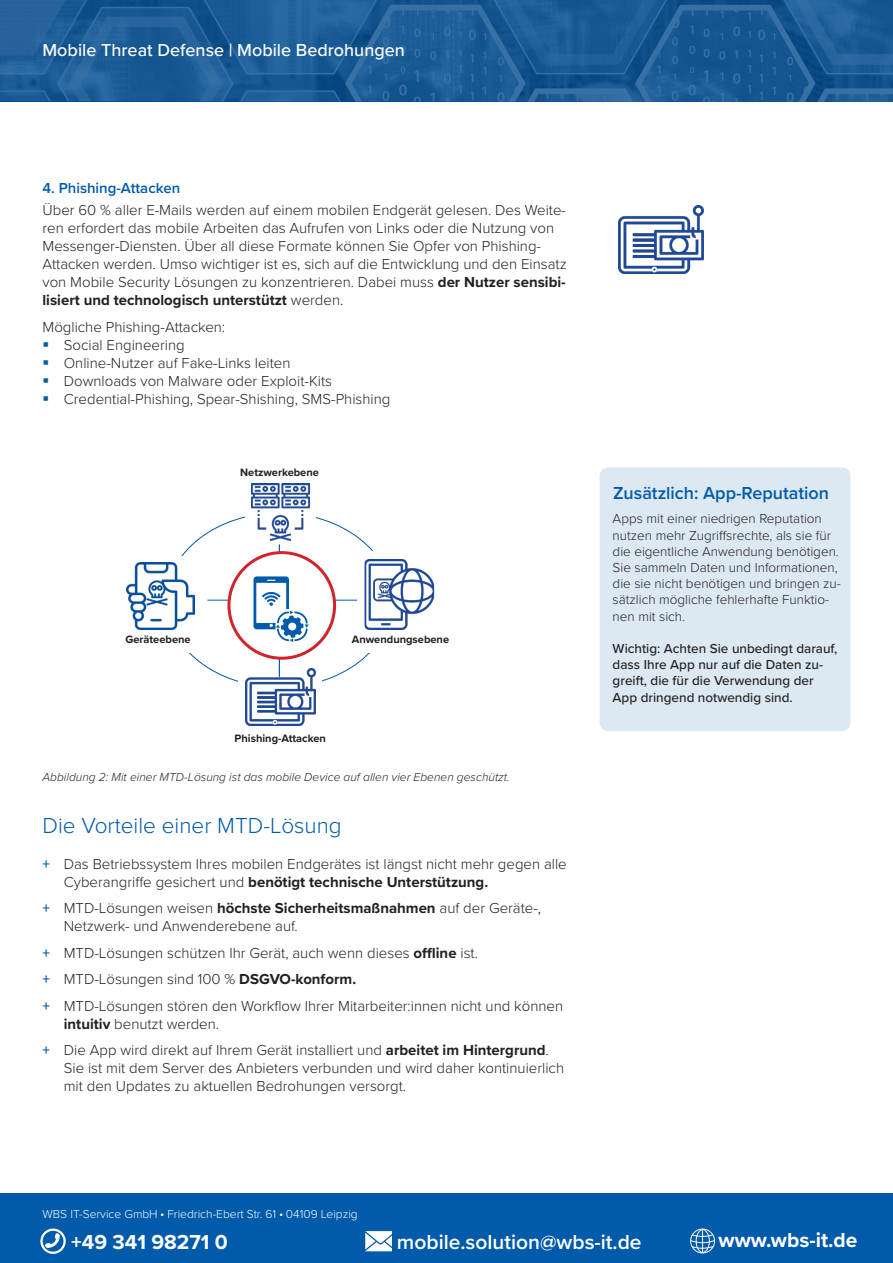
<style>
.page{position:relative;width:893px;height:1263px;background:#fff}
.page>*{position:absolute;margin:0;border:0;box-sizing:border-box;transform-origin:0 0}
._2_Unterüberschrift_-_Titel_12-20pt{font:300 22.5px "Proxima Nova";color:#015aaa}
.t1{font:700 21px "Proxima Nova";color:#fff}
.t2{font:600 21px "Proxima Nova";color:#fff}
.Headertext_2_Seite{font:500 18px "Proxima Nova";color:#fff}
._3_Überschrift_Absatz_Text{font:600 18px "Proxima Nova";color:#015aaa}
.Fließtext{font:300 15px/18px "Proxima Nova";color:#231f20}
.Überschrift_rechts_blau_10pt{font:600 15px "Proxima Nova";color:#015aaa}
.Fließtext-2{font:300 13.5px/16.2px "Proxima Nova";color:#231f20}
.Fließtext-3{font:500 13.5px/16.2px "Proxima Nova";color:#231f20}
.Fließtext-4{font:italic 300 12px "Proxima Nova";color:#231f20}
.t3{font:300 12px "Proxima Nova";color:#fff}
.Fließtext-5{font:700 11.1px "Proxima Nova";color:#231f20}
.s1{font-weight:700}
.s2{font-weight:600;color:#015aaa}
</style>
<div class="page">
<img style="left:0;top:0;width:893px;height:102px">
<img style="left:619px;top:205px;width:85px;height:69px">
<div style="left:600px;top:467px;width:250px;height:264px;background:#dce9f3;border-radius:9px"></div>
<img style="left:366px;top:559px;width:67px;height:70px">
<div style="left:364px;top:551px;width:71px;height:102px;border:1px solid #fff"></div>
<img style="left:126px;top:562px;width:69px;height:68px">
<img style="left:251px;top:484px;width:59px;height:57px">
<img style="left:245px;top:669px;width:71px;height:57px">
<hr style="left:207px;top:600px;width:33px;height:1px;background:#015aaa">
<hr style="left:324px;top:600px;width:33px;height:1px;background:#015aaa">
<svg style="left:278px;top:544px;width:2px;height:7px"></svg>
<div style="left:229px;top:553px;width:106px;height:105px;background:#fff;border-radius:50%"></div>
<div style="left:227px;top:551px;width:109px;height:109px;border:3px solid #d1232a;border-radius:50%"></div>
<svg style="left:253px;top:576px;width:56px;height:101px"></svg>
<div style="left:0;top:1194px;width:893px;height:69px;background:#015aaa"></div>
<svg style="left:690px;top:1228px;width:25px;height:25px"></svg>
<svg style="left:45px;top:1233px;width:15px;height:15px"></svg>
<div style="left:40px;top:1228px;width:26px;height:26px;border:2px solid #fff;border-radius:50%"></div>
<svg style="left:365px;top:1231px;width:27px;height:20px"></svg>
<p class="Headertext_2_Seite" style="left:43px;top:36px;width:364px">Mobile Threat Defense | Mobile Bedrohungen</p>
<p class="Überschrift_rechts_blau_10pt" style="left:43px;top:176px;width:139px">4. Phishing-Attacken</p>
<p class="Fließtext" style="left:43px;top:200px;width:526px">Über 60 % aller E-Mails werden auf einem mobilen Endgerät gelesen. Des Weite&shy;ren erfordert das mobile Arbeiten das Aufrufen von Links oder die Nutzung von Messenger-Diensten. Über all diese Formate können Sie Opfer von Phishing-Attacken werden. Umso wichtiger ist es, sich auf die Entwicklung und den Einsatz von Mobile Security Lösungen zu konzentrieren. Dabei muss <span class="s1">der Nutzer sensibi&shy;lisiert und technologisch unterstützt</span> werden.</p>
<p class="Fließtext" style="left:43px;top:317px;width:184px">Mögliche Phishing-Attacken:</p>
<p class="Fließtext" style="left:64px;top:335px;width:122px">Social Engineering</p>
<p class="Fließtext" style="left:64px;top:353px;width:228px">Online-Nutzer auf Fake-Links leiten</p>
<p class="Fließtext" style="left:64px;top:371px;width:270px">Downloads von Malware oder Exploit-Kits</p>
<p class="Fließtext" style="left:64px;top:389px;width:328px">Credential-Phishing, Spear-Shishing, SMS-Phishing</p>
<p class="Fließtext-5" style="left:240px;top:464px;width:80px">Netzwerkebene</p>
<p class="Fließtext-5" style="left:125px;top:631px;width:67px">Geräteebene</p>
<p class="Fließtext-5" style="left:352px;top:631px;width:99px">Anwendungsebene</p>
<p class="Fließtext-5" style="left:235px;top:730px;width:93px">Phishing-Attacken</p>
<p class="Fließtext-4" style="left:43px;top:768px;width:469px">Abbildung 2: Mit einer MTD-Lösung ist das mobile Device auf allen vier Ebenen geschützt.</p>
<p class="_2_Unterüberschrift_-_Titel_12-20pt" style="left:43px;top:808px;width:301px">Die Vorteile einer MTD-Lösung</p>
<p class="Fließtext" style="left:64px;top:854px;width:504px;text-indent:-21px"><span class="s2">+</span> Das Betriebssystem Ihres mobilen Endgerätes ist längst nicht mehr gegen alle<br>Cyberangriffe gesichert und <span class="s1">benötigt technische Unterstützung.</span></p>
<p class="Fließtext" style="left:64px;top:898px;width:479px;text-indent:-21px"><span class="s2">+</span> MTD-Lösungen weisen <span class="s1">höchste Sicherheitsmaßnahmen</span> auf der Geräte-,<br>Netzwerk- und Anwenderebene auf.</p>
<p class="Fließtext" style="left:43px;top:943px;width:437px"><span class="s2">+</span> MTD-Lösungen schützen Ihr Gerät, auch wenn dieses <span class="s1">offline</span> ist.</p>
<p class="Fließtext" style="left:43px;top:969px;width:315px"><span class="s2">+</span> MTD-Lösungen sind 100 % <span class="s1">DSGVO-konform.</span></p>
<p class="Fließtext" style="left:64px;top:996px;width:501px;text-indent:-21px"><span class="s2">+</span> MTD-Lösungen stören den Workflow Ihrer Mitarbeiter:innen nicht und können <span class="s1">intuitiv</span> benutzt werden.</p>
<p class="Fließtext" style="left:64px;top:1040px;width:502px;text-indent:-21px"><span class="s2">+</span> Die App wird direkt auf Ihrem Gerät installiert und <span class="s1">arbeitet im Hintergrund</span>.<br>Sie ist mit dem Server des Anbieters verbunden und wird daher kontinuierlich mit den Updates zu aktuellen Bedrohungen versorgt.</p>
<p class="_3_Überschrift_Absatz_Text" style="left:613px;top:479px;width:217px">Zusätzlich: App-Reputation</p>
<p class="Fließtext-2" style="left:613px;top:510px;width:230px">Apps mit einer niedrigen Reputation nutzen mehr Zugriffsrechte, als sie für die eigentliche Anwendung benötigen.<br>Sie sammeln Daten und Informationen, die sie nicht benötigen und bringen zu&shy;sätzlich mögliche fehlerhafte Funktio&shy;nen mit sich.</p>
<p class="Fließtext-3" style="left:613px;top:640px;width:226px">Wichtig: Achten Sie unbedingt darauf, dass Ihre App nur auf die Daten zu&shy;greift, die für die Verwendung der App dringend notwendig sind.</p>
<p class="t3" style="left:43px;top:1205px;width:317px">WBS IT-Service GmbH <sup>●</sup> Friedrich-Ebert Str. 61 <sup>●</sup> 04109 Leipzig</p>
<p class="t1" style="left:71px;top:1226px;width:158px">+49 341 98271 0</p>
<p class="t2" style="left:397px;top:1227px;width:246px">mobile.solution@wbs-it.de</p>
<p class="t1" style="left:719px;top:1225px;width:140px">www.wbs-it.de</p>
</div>
